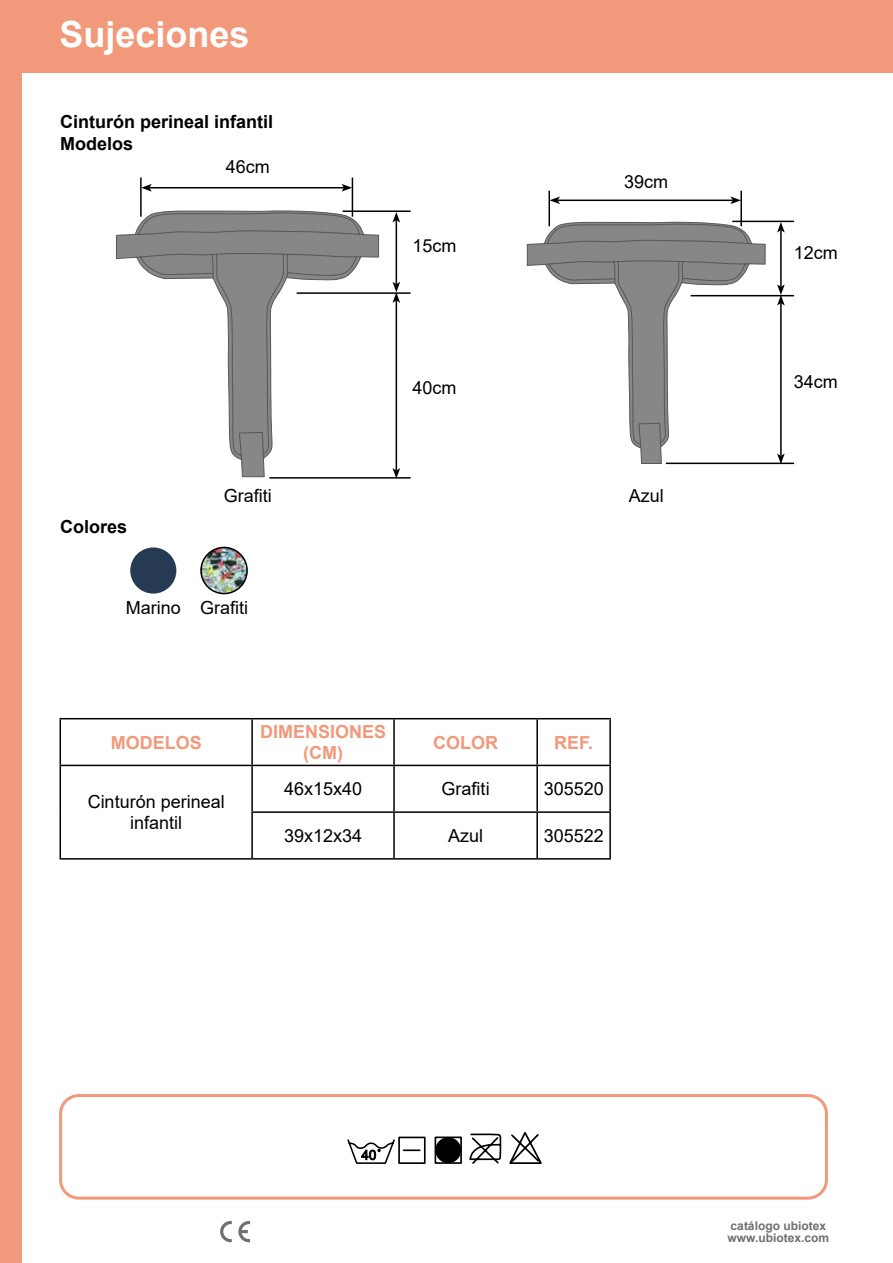
<style>
.page{position:relative;width:893px;height:1263px;background:#fff}
.page>*{position:absolute;margin:0;border:0;box-sizing:border-box;transform-origin:0 0}
.t1{font:700 36px "Arial";color:#fff}
.t2{font:18px/21.6px "Arial";color:#000;text-align:center}
.t3{font:700 18px/21.6px "Arial";color:#000}
.t4{font:700 18px/21.6px "Arial";color:#f3997b;text-align:center}
.t5{font:700 12px/12px "Arial";color:#706f6f}
</style>
<div class="page">
<div style="left:0;top:0;width:21px;height:1263px;background:#f3997b"></div>
<div style="left:0;top:0;width:893px;height:72px;background:#f3997b"></div>
<svg style="left:220px;top:1221px;width:12px;height:21px"></svg>
<svg style="left:238px;top:1221px;width:12px;height:21px"></svg>
<div style="left:59px;top:1094px;width:769px;height:105px;border:3px solid #f3997b;border-radius:18px"></div>
<div style="left:130px;top:547px;width:46px;height:47px;background:#263a54;border-radius:50%"></div>
<svg style="left:116px;top:210px;width:263px;height:267px"></svg>
<svg style="left:135px;top:213px;width:229px;height:247px"></svg>
<svg style="left:526px;top:222px;width:240px;height:242px"></svg>
<svg style="left:544px;top:224px;width:208px;height:224px"></svg>
<hr style="left:558px;top:200px;width:175px;height:1px;background:#000">
<svg style="left:550px;top:196px;width:10px;height:8px"></svg>
<svg style="left:730px;top:196px;width:10px;height:8px"></svg>
<hr style="left:149px;top:187px;width:195px;height:1px;background:#000">
<svg style="left:142px;top:184px;width:10px;height:8px"></svg>
<svg style="left:342px;top:184px;width:10px;height:8px"></svg>
<hr style="left:691px;top:295px;width:103px;height:1px;background:#000">
<hr style="left:297px;top:292px;width:114px;height:2px;background:#000">
<hr style="left:732px;top:221px;width:62px;height:1px;background:#000">
<hr style="left:343px;top:210px;width:68px;height:2px;background:#000">
<hr style="left:548px;top:191px;width:2px;height:35px;background:#000">
<hr style="left:140px;top:178px;width:2px;height:39px;background:#000">
<hr style="left:740px;top:191px;width:2px;height:35px;background:#000">
<hr style="left:352px;top:178px;width:1px;height:39px;background:#000">
<hr style="left:666px;top:463px;width:128px;height:1px;background:#000">
<hr style="left:269px;top:477px;width:142px;height:2px;background:#000">
<hr style="left:780px;top:230px;width:2px;height:57px;background:#000">
<svg style="left:777px;top:222px;width:8px;height:11px"></svg>
<hr style="left:396px;top:220px;width:1px;height:64px;background:#000">
<svg style="left:392px;top:212px;width:8px;height:10px"></svg>
<hr style="left:780px;top:303px;width:2px;height:153px;background:#000">
<svg style="left:777px;top:454px;width:8px;height:9px"></svg>
<svg style="left:777px;top:284px;width:8px;height:21px"></svg>
<hr style="left:396px;top:301px;width:1px;height:169px;background:#000">
<svg style="left:392px;top:468px;width:8px;height:11px"></svg>
<svg style="left:392px;top:282px;width:8px;height:21px"></svg>
<img style="left:201px;top:547px;width:46px;height:47px;border-radius:23px">
<div style="left:200px;top:547px;width:48px;height:47px;border:2px solid #000;border-radius:50%"></div>
<svg style="left:347px;top:1132px;width:195px;height:32px"></svg>
<div style="left:435px;top:1137px;width:26px;height:26px;background:#000;border-radius:50%"></div>
<hr style="left:60px;top:718px;width:192px;height:1px;background:#000">
<hr style="left:60px;top:719px;width:1px;height:46px;background:#000">
<hr style="left:252px;top:718px;width:142px;height:1px;background:#000">
<hr style="left:251px;top:719px;width:2px;height:46px;background:#000">
<hr style="left:394px;top:718px;width:143px;height:1px;background:#000">
<hr style="left:393px;top:719px;width:2px;height:46px;background:#000">
<hr style="left:537px;top:718px;width:74px;height:1px;background:#000">
<hr style="left:536px;top:719px;width:2px;height:46px;background:#000">
<hr style="left:609px;top:719px;width:2px;height:46px;background:#000">
<hr style="left:60px;top:765px;width:192px;height:1px;background:#000">
<hr style="left:60px;top:766px;width:1px;height:46px;background:#000">
<hr style="left:252px;top:765px;width:142px;height:1px;background:#000">
<hr style="left:251px;top:766px;width:2px;height:45px;background:#000">
<hr style="left:394px;top:765px;width:143px;height:1px;background:#000">
<hr style="left:393px;top:766px;width:2px;height:45px;background:#000">
<hr style="left:537px;top:765px;width:74px;height:1px;background:#000">
<hr style="left:536px;top:766px;width:2px;height:45px;background:#000">
<hr style="left:609px;top:766px;width:2px;height:45px;background:#000">
<hr style="left:60px;top:812px;width:1px;height:46px;background:#000">
<hr style="left:251px;top:811px;width:143px;height:2px;background:#000">
<hr style="left:251px;top:813px;width:2px;height:45px;background:#000">
<hr style="left:394px;top:811px;width:143px;height:2px;background:#000">
<hr style="left:393px;top:813px;width:2px;height:45px;background:#000">
<hr style="left:537px;top:811px;width:74px;height:2px;background:#000">
<hr style="left:536px;top:813px;width:2px;height:45px;background:#000">
<hr style="left:609px;top:813px;width:2px;height:45px;background:#000">
<hr style="left:60px;top:858px;width:192px;height:1px;background:#000">
<hr style="left:252px;top:858px;width:142px;height:1px;background:#000">
<hr style="left:394px;top:858px;width:143px;height:1px;background:#000">
<hr style="left:537px;top:858px;width:74px;height:1px;background:#000">
<h1 class="t1" style="left:60px;top:9px;width:192px">Sujeciones</h1>
<p class="t3" style="left:60px;top:111px;width:215px">Cinturón perineal infantil<br>Modelos</p>
<p class="t2" style="left:226px;top:156px;width:46px">46cm</p>
<p class="t2" style="left:413px;top:235px;width:46px">15cm</p>
<p class="t2" style="left:624px;top:171px;width:46px">39cm</p>
<p class="t2" style="left:794px;top:242px;width:46px">12cm</p>
<p class="t2" style="left:413px;top:377px;width:46px">40cm</p>
<p class="t2" style="left:794px;top:371px;width:46px">34cm</p>
<p class="t3" style="left:60px;top:516px;width:69px">Colores</p>
<p class="t2" style="left:224px;top:485px;width:50px">Grafiti</p>
<p class="t2" style="left:629px;top:485px;width:37px">Azul</p>
<p class="t2" style="left:126px;top:597px;width:57px">Marino</p>
<p class="t2" style="left:200px;top:597px;width:50px">Grafiti</p>
<p class="t4" style="left:111px;top:732px;width:93px">MODELOS</p>
<p class="t4" style="left:260px;top:721px;width:128px">DIMENSIONES (CM)</p>
<p class="t4" style="left:433px;top:732px;width:66px">COLOR</p>
<p class="t4" style="left:554px;top:732px;width:41px">REF.</p>
<p class="t2" style="left:88px;top:791px;width:139px">Cinturón perineal infantil</p>
<p class="t2" style="left:284px;top:778px;width:80px">46x15x40</p>
<p class="t2" style="left:442px;top:778px;width:50px">Grafiti</p>
<p class="t2" style="left:544px;top:778px;width:62px">305520</p>
<p class="t2" style="left:284px;top:825px;width:80px">39x12x34</p>
<p class="t2" style="left:448px;top:825px;width:37px">Azul</p>
<p class="t2" style="left:544px;top:825px;width:62px">305522</p>
<p class="t5" style="left:727px;top:1220px;width:103px">catálogo ubiotex www.ubiotex.com</p>
</div>
